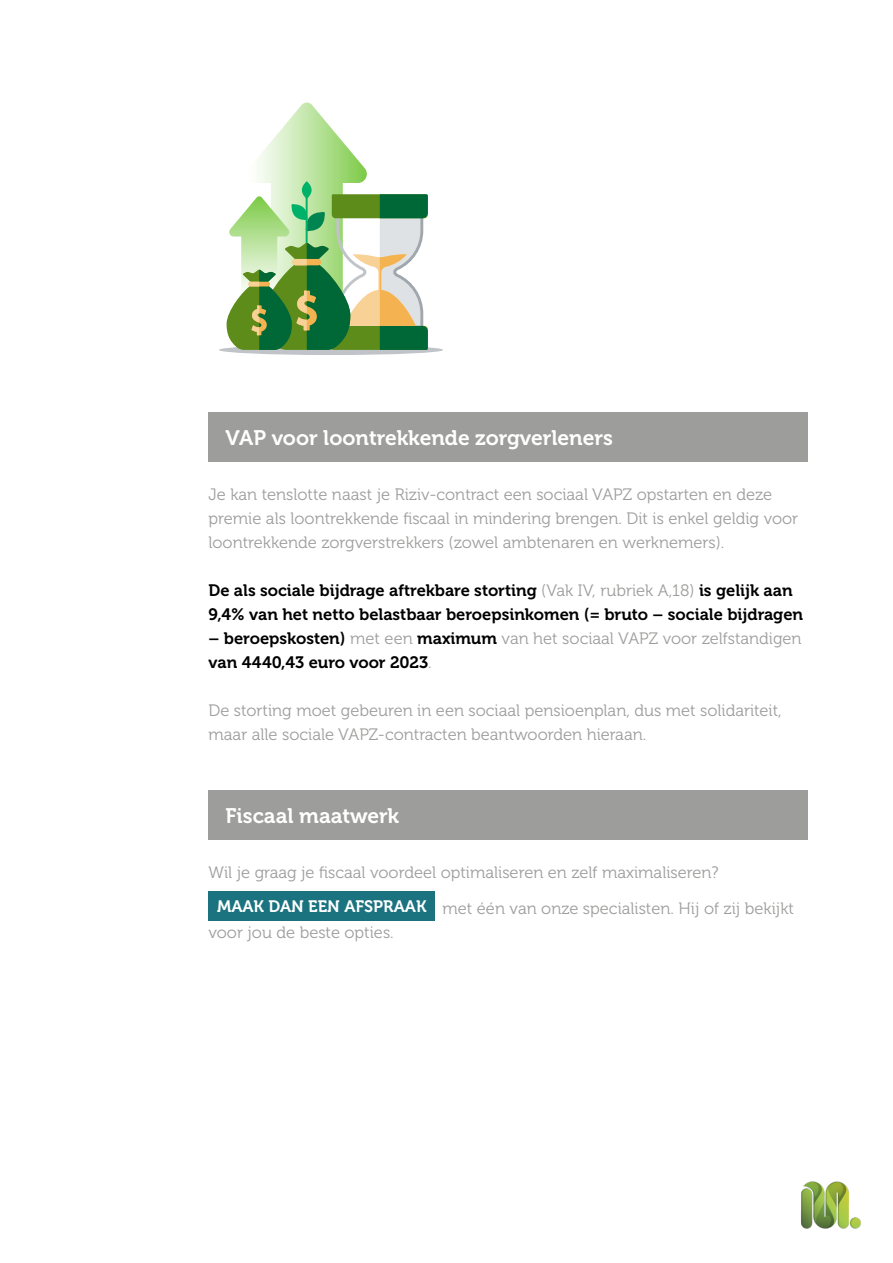
<style>
.page{position:relative;width:893px;height:1263px;background:#fff}
.page>*{position:absolute;margin:0;border:0;box-sizing:border-box;transform-origin:0 0}
.t1{font:21px "Museo 700";color:#fff}
.t2{font:16.5px/24px "Museo 300";color:#9d9d9c}
.t3{font:16.5px/24px "Museo 700";color:#000}
.t4{font:16.5px "Museo 700";color:#fff}
.s1{font-family:"Museo 300";color:#9d9d9c}
.s2{font-family:"Museo 700";color:#000}
</style>
<div class="page">
<img style="left:801px;top:1181px;width:60px;height:48px">
<div style="left:209px;top:790px;width:599px;height:50px;background:#9d9d9c"></div>
<div style="left:209px;top:891px;width:226px;height:30px;background:#1a737f"></div>
<div style="left:219px;top:345px;width:224px;height:10px;background:#c0c4c8;border-radius:50%"></div>
<svg style="left:227px;top:103px;width:201px;height:247px"></svg>
<div style="left:209px;top:412px;width:599px;height:50px;background:#9d9d9c"></div>
<p class="t1" style="left:226px;top:426px;width:389px">VAP voor loontrekkende zorgverleners</p>
<p class="t2" style="left:209px;top:482px;width:591px">Je kan tenslotte naast je Riziv-contract een sociaal VAPZ opstarten en deze premie als loontrekkende fiscaal in mindering brengen. Dit is enkel geldig voor loontrekkende zorgverstrekkers (zowel ambtenaren en werknemers).</p>
<p class="t3" style="left:209px;top:578px;width:596px">De als sociale bijdrage aftrekbare storting <span class="s1">(Vak IV, rubriek A,18)</span> is gelijk aan<br>9,4% van het netto belastbaar beroepsinkomen (= bruto – sociale bijdragen</p>
<p class="t2" style="left:209px;top:627px;width:595px"><span class="s2">– beroepskosten)</span> met een <span class="s2">maximum</span> van het sociaal VAPZ voor zelfstandigen</p>
<p class="t3" style="left:209px;top:650px;width:225px">van 4440,43 euro voor 2023<span class="s1">.</span></p>
<p class="t2" style="left:209px;top:699px;width:575px">De storting moet gebeuren in een sociaal pensioenplan, dus met solidariteit, maar alle sociale VAPZ-contracten beantwoorden hieraan.</p>
<p class="t1" style="left:226px;top:804px;width:175px">Fiscaal maatwerk</p>
<p class="t2" style="left:209px;top:860px;width:512px">Wil je graag je fiscaal voordeel optimaliseren en zelf maximaliseren?</p>
<p class="t2" style="left:442px;top:897px;width:353px">met één van onze specialisten. Hij of zij bekijkt</p>
<p class="t2" style="left:209px;top:921px;width:187px">voor jou de beste opties.</p>
<p class="t4" style="left:217px;top:897px;width:211px">MAAK DAN EEN AFSPRAAK</p>
</div>
